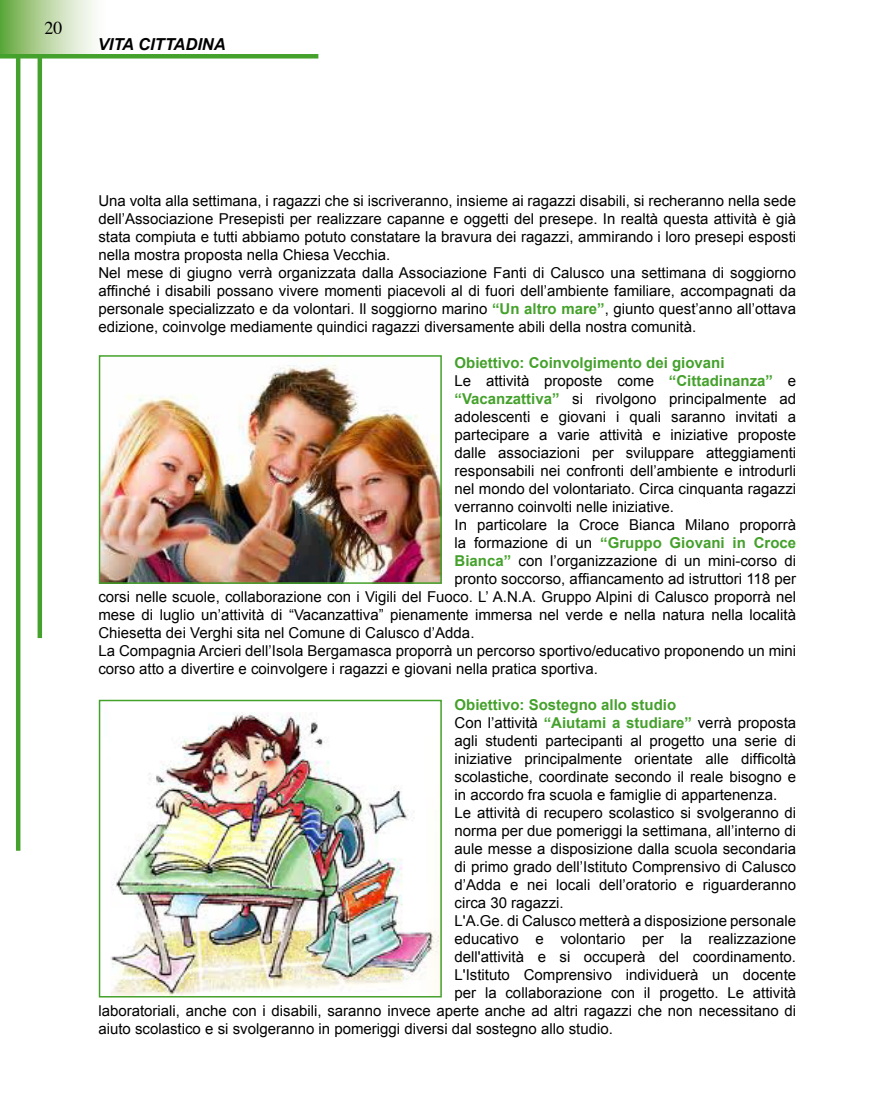
<style>
.page{position:relative;width:893px;height:1106px;background:#fff}
.page>*{position:absolute;margin:0;border:0;box-sizing:border-box;transform-origin:0 0}
.t1{font:18px "Times";color:#000}
.t2{font:italic 700 16.5px "Arial";color:#000}
.t3{font:15px/18px "Arial";color:#000}
.t4{font:700 15px "Arial";color:#44a12b}
.s1{font-weight:700;color:#44a12b}
.s2{font-weight:400;color:#000}
</style>
<div class="page">
<img style="left:102px;top:358px;width:337px;height:223px">
<div style="left:99px;top:355px;width:343px;height:229px;border:2px solid #44a12b"></div>
<img style="left:110px;top:712px;width:329px;height:282px">
<div style="left:99px;top:699px;width:343px;height:298px;border:2px solid #44a12b"></div>
<hr style="left:38px;top:0;width:4px;height:638px;background:#44a12b">
<hr style="left:16px;top:0;width:4px;height:850px;background:#44a12b">
<svg style="left:0;top:0;width:95px;height:54px;background:#b5d49f"></svg>
<div style="left:0;top:54px;width:318px;height:5px;background:#44a12b"></div>
<p class="t1" style="left:45px;top:11px;width:20px">20</p>
<p class="t2" style="left:98px;top:34px;width:129px">VITA CITTADINA</p>
<p class="t3" style="left:98px;top:192px;width:699px">Una volta alla settimana, i ragazzi che si iscriveranno, insieme ai ragazzi disabili, si recheranno nella sede dell’Associazione Presepisti per realizzare capanne e oggetti del presepe. In realtà questa attività è già stata compiuta e tutti abbiamo potuto constatare la bravura dei ragazzi, ammirando i loro presepi esposti nella mostra proposta nella Chiesa Vecchia.<br>Nel mese di giugno verrà organizzata dalla Associazione Fanti di Calusco una settimana di soggiorno affinché i disabili possano vivere momenti piacevoli al di fuori dell’ambiente familiare, accompagnati da personale specializzato e da volontari. Il soggiorno marino <span class="s1">“Un altro mare”</span>, giunto quest’anno all’ottava edizione, coinvolge mediamente quindici ragazzi diversamente abili della nostra comunità.</p>
<p class="t4" style="left:455px;top:353px;width:272px">Obiettivo: Coinvolgimento dei giovani</p>
<p class="t3" style="left:455px;top:372px;width:343px">Le attività proposte come <span class="s1">“Cittadinanza”</span> e</p>
<p class="t3" style="left:455px;top:390px;width:343px"><span class="s1">“Vacanzattiva”</span> si rivolgono principalmente ad</p>
<p class="t3" style="left:455px;top:408px;width:343px">adolescenti e giovani i quali saranno invitati a</p>
<p class="t3" style="left:455px;top:426px;width:343px">partecipare a varie attività e iniziative proposte</p>
<p class="t3" style="left:455px;top:444px;width:343px">dalle associazioni per sviluppare atteggiamenti</p>
<p class="t3" style="left:455px;top:462px;width:343px">responsabili nei confronti dell’ambiente e introdurli</p>
<p class="t3" style="left:455px;top:480px;width:343px">nel mondo del volontariato. Circa cinquanta ragazzi</p>
<p class="t3" style="left:455px;top:498px;width:221px">verranno coinvolti nelle iniziative.</p>
<p class="t3" style="left:455px;top:516px;width:343px">In particolare la Croce Bianca Milano proporrà</p>
<p class="t4" style="left:455px;top:533px;width:343px"><span class="s2">la formazione di un</span> “Gruppo Giovani in Croce</p>
<p class="t3" style="left:455px;top:552px;width:343px"><span class="s1">Bianca”</span> con l’organizzazione di un mini-corso di</p>
<p class="t3" style="left:455px;top:570px;width:343px">pronto soccorso, affiancamento ad istruttori 118 per</p>
<p class="t3" style="left:98px;top:588px;width:699px">corsi nelle scuole, collaborazione con i Vigili del Fuoco. L’ A.N.A. Gruppo Alpini di Calusco proporrà nel</p>
<p class="t3" style="left:98px;top:606px;width:699px">mese di luglio un’attività di “Vacanzattiva” pienamente immersa nel verde e nella natura nella località</p>
<p class="t3" style="left:98px;top:624px;width:378px">Chiesetta dei Verghi sita nel Comune di Calusco d’Adda.</p>
<p class="t3" style="left:98px;top:642px;width:699px">La Compagnia Arcieri dell’Isola Bergamasca proporrà un percorso sportivo/educativo proponendo un mini</p>
<p class="t3" style="left:98px;top:660px;width:501px">corso atto a divertire e coinvolgere i ragazzi e giovani nella pratica sportiva.</p>
<p class="t4" style="left:455px;top:695px;width:223px">Obiettivo: Sostegno allo studio</p>
<p class="t3" style="left:455px;top:714px;width:343px">Con l’attività <span class="s1">“Aiutami a studiare”</span> verrà proposta</p>
<p class="t3" style="left:455px;top:732px;width:343px">agli studenti partecipanti al progetto una serie di</p>
<p class="t3" style="left:455px;top:750px;width:343px">iniziative principalmente orientate alle difficoltà</p>
<p class="t3" style="left:455px;top:768px;width:343px">scolastiche, coordinate secondo il reale bisogno e</p>
<p class="t3" style="left:455px;top:786px;width:324px">in accordo fra scuola e famiglie di appartenenza.</p>
<p class="t3" style="left:455px;top:804px;width:343px">Le attività di recupero scolastico si svolgeranno di</p>
<p class="t3" style="left:455px;top:822px;width:343px">norma per due pomeriggi la settimana, all’interno di</p>
<p class="t3" style="left:455px;top:840px;width:343px">aule messe a disposizione dalla scuola secondaria</p>
<p class="t3" style="left:455px;top:858px;width:343px">di primo grado dell’Istituto Comprensivo di Calusco</p>
<p class="t3" style="left:455px;top:876px;width:343px">d’Adda e nei locali dell’oratorio e riguarderanno</p>
<p class="t3" style="left:455px;top:894px;width:111px">circa 30 ragazzi.</p>
<p class="t3" style="left:455px;top:912px;width:343px">L'A.Ge. di Calusco metterà a disposizione personale</p>
<p class="t3" style="left:455px;top:930px;width:343px">educativo e volontario per la realizzazione</p>
<p class="t3" style="left:455px;top:948px;width:343px">dell'attività e si occuperà del coordinamento.</p>
<p class="t3" style="left:455px;top:966px;width:343px">L'Istituto Comprensivo individuerà un docente</p>
<p class="t3" style="left:455px;top:984px;width:343px">per la collaborazione con il progetto. Le attività</p>
<p class="t3" style="left:98px;top:1002px;width:699px">laboratoriali, anche con i disabili, saranno invece aperte anche ad altri ragazzi che non necessitano di</p>
<p class="t3" style="left:98px;top:1020px;width:516px">aiuto scolastico e si svolgeranno in pomeriggi diversi dal sostegno allo studio.</p>
</div>
